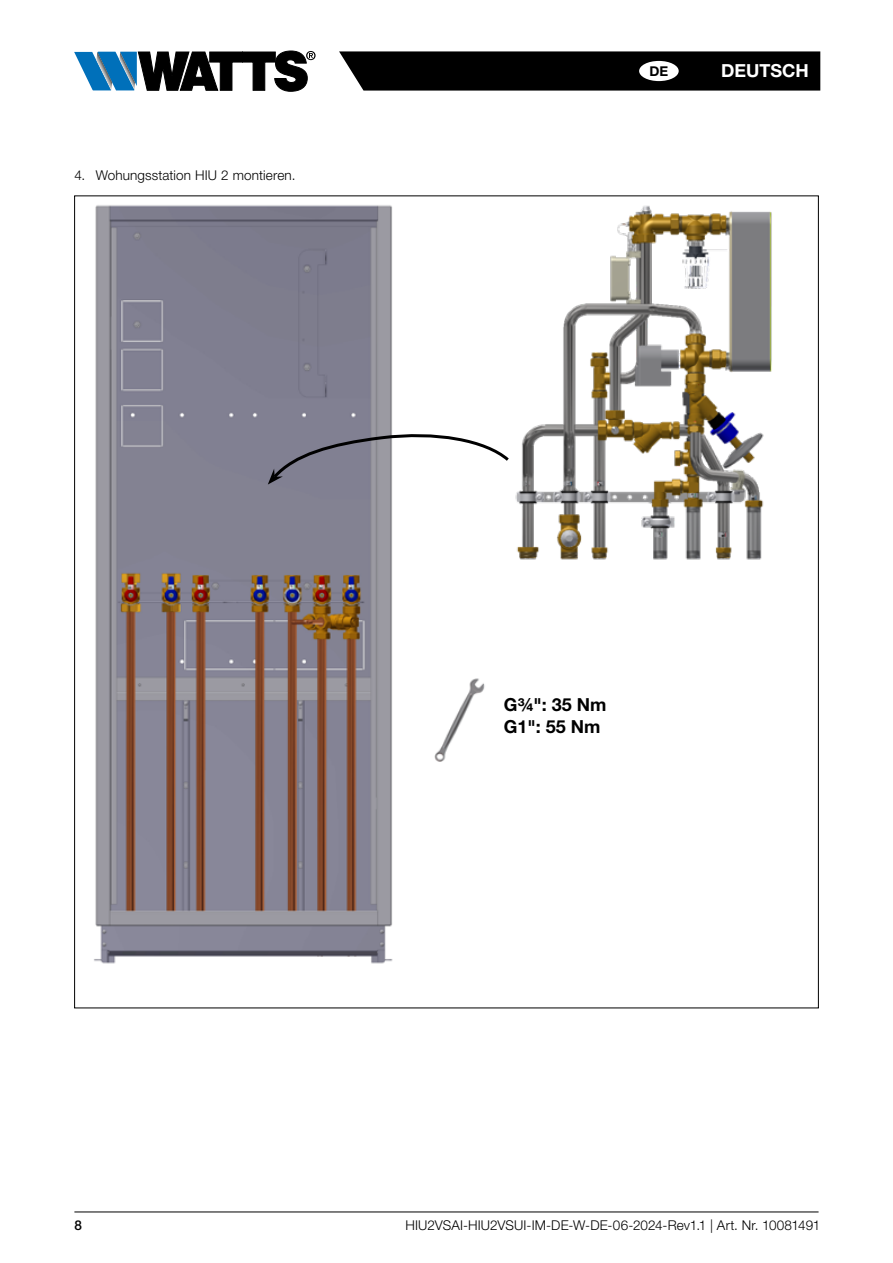
<style>
.page{position:relative;width:893px;height:1263px;background:#fff}
.page>*{position:absolute;margin:0;border:0;box-sizing:border-box;transform-origin:0 0}
.t1{font:700 18px/21.6px "Helvetica Neue LT Std";color:#000}
.t2{font:700 18px "Helvetica Neue LT Std";color:#fff}
.t3{font:300 13.5px "Helvetica Neue LT Std";letter-spacing:.005em;color:#000}
.t4{font:700 13.5px "Helvetica Neue LT Std";color:#000}
.t5{font:500 13.5px "Helvetica Neue LT Std";color:#000}
</style>
<div class="page">
<svg style="left:339px;top:51px;width:481px;height:40px;background:#0c0c0c"></svg>
<svg style="left:74px;top:51px;width:242px;height:40px"></svg>
<hr style="left:74px;top:1211px;width:745px;height:1px;background:#000">
<div style="left:639px;top:61px;width:40px;height:20px;background:#fff;border-radius:50%"></div>
<img style="left:94px;top:205px;width:299px;height:759px">
<img style="left:515px;top:205px;width:257px;height:355px">
<img style="left:434px;top:678px;width:51px;height:83px">
<svg style="left:268px;top:428px;width:241px;height:56px"></svg>
<p class="t3" style="left:74px;top:167px;width:223px">4. Wohungsstation HIU 2 montieren.</p>
<p class="t4" style="left:649px;top:63px;width:20px">DE</p>
<h1 class="t2" style="left:721px;top:60px;width:89px">DEUTSCH</h1>
<h1 class="t1" style="left:504px;top:694px;width:104px">G3/4": 35 Nm<br>G1": 55 Nm</h1>
<p class="t5" style="left:74px;top:1217px;width:9px">8</p>
<p class="t3" style="left:406px;top:1216px;width:416px">HIU2VSAI-HIU2VSUI-IM-DE-W-DE-06-2024-Rev1.1 | Art. Nr. 10081491</p>
</div>
